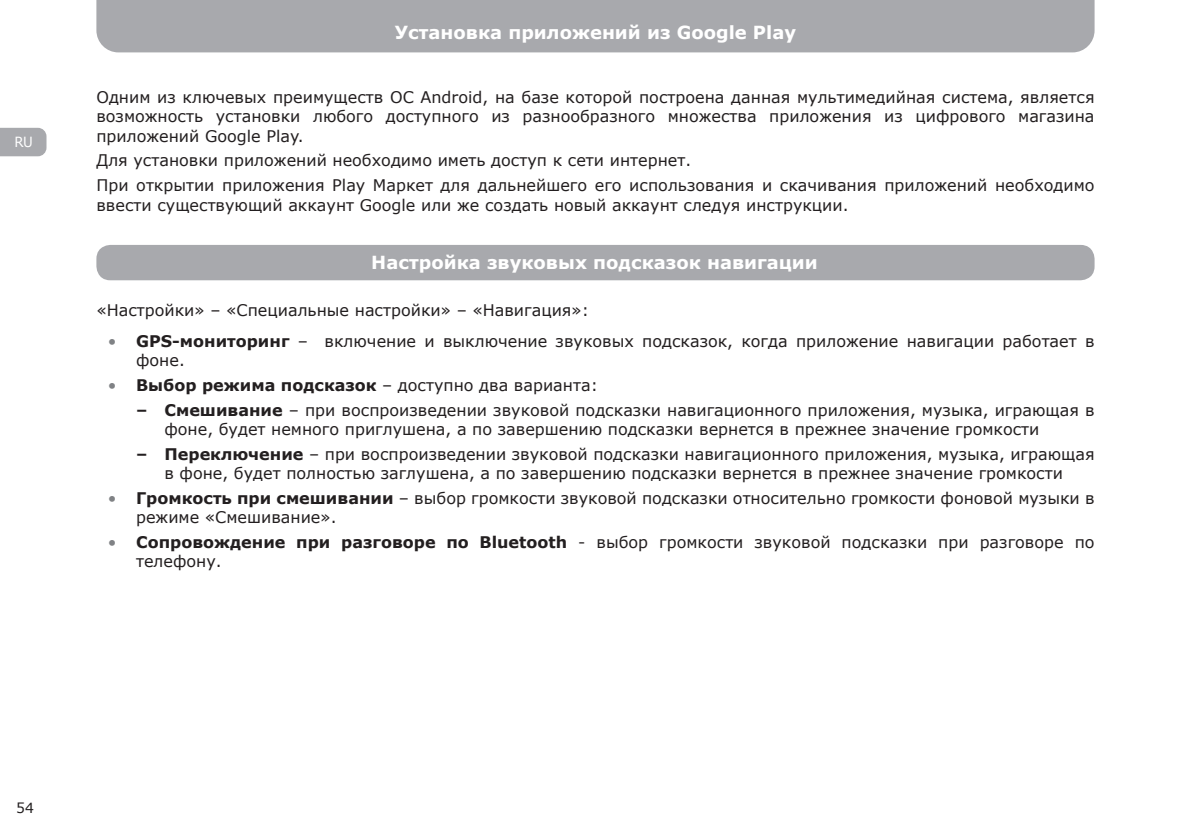
<style>
.page{position:relative;width:1191px;height:840px;background:#fff}
.page>*{position:absolute;margin:0;border:0;box-sizing:border-box;transform-origin:0 0}
.t1{font:700 18px "Verdana";color:#fff}
.t2{font:16px/19.2px "Verdana";color:#231f20}
.t3{font:14px "Verdana";color:#231f20}
.t4{font:14px "Verdana";color:#fff;scale:.95 1}
.s1{color:#808285}
.s2{font-weight:700}
</style>
<div class="page">
<svg style="left:0;top:128px;width:46px;height:28px"></svg>
<div style="left:96px;top:0;width:998px;height:52px;background:#a8a9ad"></div>
<div style="left:96px;top:245px;width:998px;height:35px;background:#a8a9ad;border-radius:14px"></div>
<p class="t4" style="left:15px;top:133px;width:21px">RU</p>
<p class="t1" style="left:395px;top:21px;width:403px">Установка приложений из Google Play</p>
<p class="t2" style="left:96px;top:87px;width:999px;text-align:justify">Одним из ключевых преимуществ ОС Android, на базе которой построена данная мультимедийная система, является возможность установки любого доступного из разнообразного множества приложения из цифрового магазина приложений Google Play.</p>
<p class="t2" style="left:96px;top:147px;width:999px;line-height:24.8px">Для установки приложений необходимо иметь доступ к сети интернет.<br>При открытии приложения Play Маркет для дальнейшего его использования и скачивания приложений необходимо</p>
<p class="t2" style="left:96px;top:194px;width:753px">ввести существующий аккаунт Google или же создать новый аккаунт следуя инструкции.</p>
<p class="t1" style="left:371px;top:251px;width:448px">Настройка звуковых подсказок навигации</p>
<p class="t2" style="left:96px;top:300px;width:494px">«Настройки» – «Специальные настройки» – «Навигация»:</p>
<p class="t2" style="left:136px;top:330px;width:960px;text-indent:-28px"><span class="s1">•</span> <span class="s2">GPS-мониторинг</span> – включение и выключение звуковых подсказок, когда приложение навигации работает в фоне.</p>
<p class="t2" style="left:108px;top:374px;width:492px"><span class="s1">•</span> <span class="s2">Выбор режима подсказок</span> – доступно два варианта:</p>
<p class="t2" style="left:164px;top:399px;width:931px;text-indent:-28px"><span class="s2">– Смешивание</span> – при воспроизведении звуковой подсказки навигационного приложения, музыка, играющая в фоне, будет немного приглушена, а по завершению подсказки вернется в прежнее значение громкости</p>
<p class="t2" style="left:136px;top:443px;width:960px;text-align:center"><span class="s2">– Переключение</span> – при воспроизведении звуковой подсказки навигационного приложения, музыка, играющая в фоне, будет полностью заглушена, а по завершению подсказки вернется в прежнее значение громкости</p>
<p class="t2" style="left:136px;top:487px;width:960px;text-indent:-28px"><span class="s1">•</span> <span class="s2">Громкость при смешивании</span> – выбор громкости звуковой подсказки относительно громкости фоновой музыки в режиме «Смешивание».</p>
<p class="t2" style="left:136px;top:531px;width:960px;text-indent:-28px"><span class="s1">•</span> <span class="s2">Сопровождение при разговоре по Bluetooth</span> - выбор громкости звуковой подсказки при разговоре по телефону.</p>
<p class="t3" style="left:16px;top:798px;width:19px">54</p>
</div>
